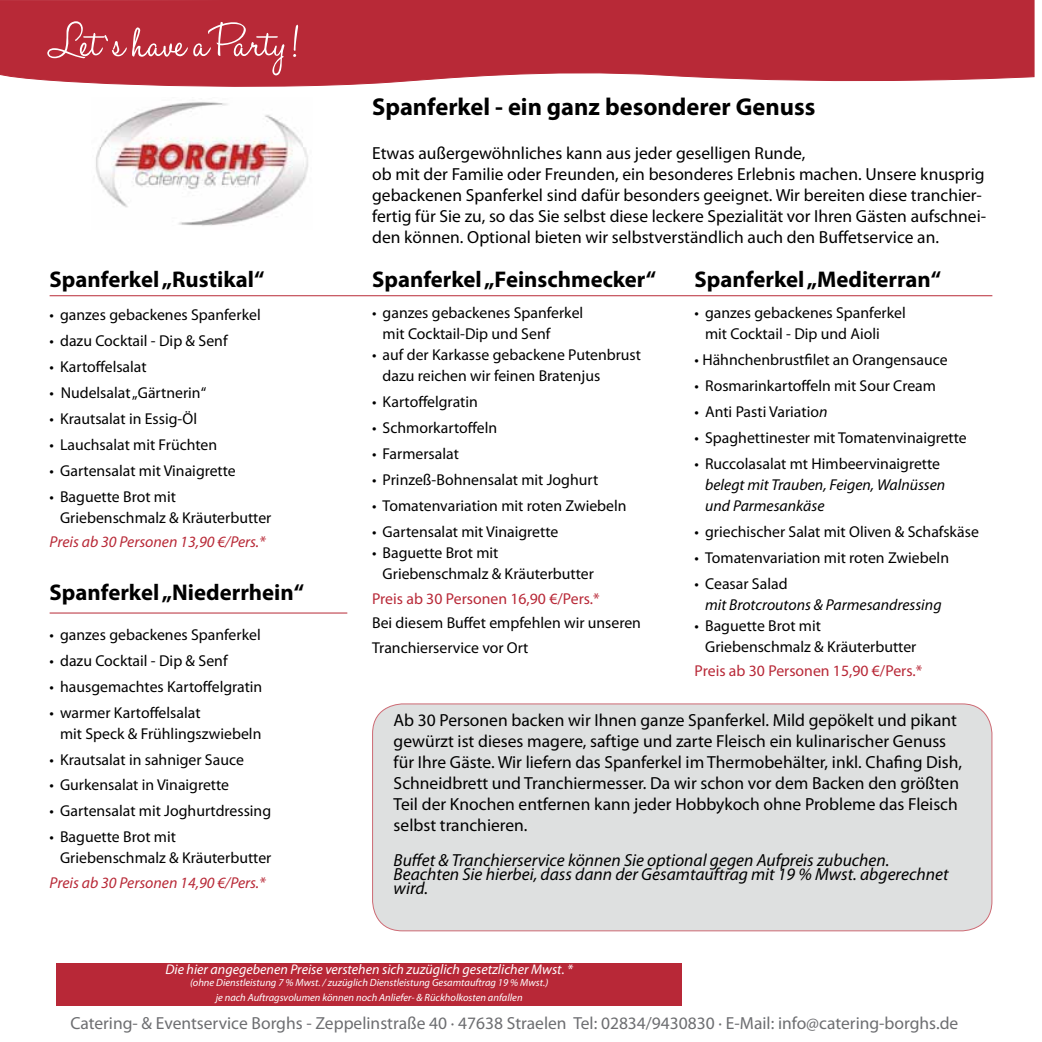
<style>
.page{position:relative;width:1042px;height:1042px;background:#fff}
.page>*{position:absolute;margin:0;border:0;box-sizing:border-box;transform-origin:0 0}
.t1{font:52.5px "Halo Handletter";color:#fff}
.t2{font:700 24.5px "Myriad Pro";color:#000}
.t3{font:700 22.75px "Myriad Pro";color:#000}
.t4{font:17.5px/21px "Myriad Pro";color:#000}
.t5{font:italic 17.5px/14px "Myriad Pro";color:#000}
.t6{font:17.5px "Myriad Pro";color:#6d6e71}
.t7{font:15.75px/21px "Myriad Pro";color:#000}
.t8{font:italic 15.75px/21px "Myriad Pro";color:#000}
.t9{font:italic 15.75px "Myriad Pro";color:#b82937}
.t10{font:15.75px "Myriad Pro";color:#b82837}
.t11{font:italic 14px "Myriad Pro";color:#fff}
.t12{font:italic 10.5px/14.7px "Myriad Pro";color:#fff;text-align:center}
.s1{font-style:italic}
</style>
<div class="page">
<svg style="left:0;top:0;width:1035px;height:87px;background:#bd3946"></svg>
<img style="left:96px;top:102px;width:212px;height:124px">
<hr style="left:50px;top:295px;width:942px;height:1px;background:#b82937">
<div style="left:372px;top:704px;width:620px;height:227px;background:#dee0e0;border-radius:30px"></div>
<div style="left:372px;top:703px;width:620px;height:228px;border:1px solid #b82937;border-radius:30px"></div>
<hr style="left:50px;top:613px;width:297px;height:1px;background:#b82937">
<div style="left:57px;top:963px;width:625px;height:42px;background:#b82837"></div>
<h1 class="t1" style="left:48px;top:14px;width:253px">Let`s have a Party !</h1>
<h3 class="t3" style="left:50px;top:264px;width:216px">Spanferkel „Rustikal“</h3>
<p class="t7" style="left:50px;top:304px;width:213px">• ganzes gebackenes Spanferkel</p>
<p class="t7" style="left:50px;top:330px;width:179px">• dazu Cocktail - Dip &amp; Senf</p>
<p class="t7" style="left:50px;top:356px;width:99px">• Kartoffelsalat</p>
<p class="t7" style="left:50px;top:382px;width:158px">• Nudelsalat „Gärtnerin“</p>
<p class="t7" style="left:50px;top:408px;width:149px">• Krautsalat in Essig-Öl</p>
<p class="t7" style="left:50px;top:434px;width:169px">• Lauchsalat mit Früchten</p>
<p class="t7" style="left:50px;top:460px;width:188px">• Gartensalat mit Vinaigrette</p>
<p class="t7" style="left:60px;top:486px;width:213px;text-indent:-11px">• Baguette Brot mit<br>Griebenschmalz &amp; Kräuterbutter</p>
<p class="t9" style="left:50px;top:532px;width:218px">Preis ab 30 Personen 13,90 €/Pers.*</p>
<h3 class="t3" style="left:50px;top:577px;width:256px">Spanferkel „Niederrhein“</h3>
<p class="t7" style="left:50px;top:623px;width:213px">• ganzes gebackenes Spanferkel</p>
<p class="t7" style="left:50px;top:649px;width:179px">• dazu Cocktail - Dip &amp; Senf</p>
<p class="t7" style="left:50px;top:675px;width:214px">• hausgemachtes Kartoffelgratin</p>
<p class="t7" style="left:60px;top:701px;width:203px;text-indent:-11px">• warmer Kartoffelsalat<br>mit Speck &amp; Frühlingszwiebeln</p>
<p class="t7" style="left:50px;top:748px;width:196px">• Krautsalat in sahniger Sauce</p>
<p class="t7" style="left:50px;top:774px;width:181px">• Gurkensalat in Vinaigrette</p>
<p class="t7" style="left:50px;top:800px;width:223px">• Gartensalat mit Joghurtdressing</p>
<p class="t7" style="left:60px;top:826px;width:213px;text-indent:-11px">• Baguette Brot mit<br>Griebenschmalz &amp; Kräuterbutter</p>
<p class="t9" style="left:50px;top:873px;width:218px">Preis ab 30 Personen 14,90 €/Pers.*</p>
<h2 class="t2" style="left:372px;top:91px;width:445px">Spanferkel - ein ganz besonderer Genuss</h2>
<p class="t4" style="left:372px;top:143px;width:615px">Etwas außergewöhnliches kann aus jeder geselligen Runde,<br>ob mit der Familie oder Freunden, ein besonderes Erlebnis machen. Unsere knusprig gebackenen Spanferkel sind dafür besonders geeignet. Wir bereiten diese tranchier&shy;fertig für Sie zu, so das Sie selbst diese leckere Spezialität vor Ihren Gästen aufschnei&shy;den können. Optional bieten wir selbstverständlich auch den Buffetservice an.</p>
<h3 class="t3" style="left:372px;top:264px;width:286px">Spanferkel „Feinschmecker“</h3>
<p class="t7" style="left:383px;top:302px;width:202px;text-indent:-11px">• ganzes gebackenes Spanferkel mit Cocktail-Dip und Senf</p>
<p class="t7" style="left:383px;top:344px;width:260px;text-indent:-11px">• auf der Karkasse gebackene Putenbrust dazu reichen wir feinen Bratenjus</p>
<p class="t7" style="left:372px;top:391px;width:107px">• Kartoffelgratin</p>
<p class="t7" style="left:372px;top:417px;width:127px">• Schmorkartoffeln</p>
<p class="t7" style="left:372px;top:443px;width:88px">• Farmersalat</p>
<p class="t7" style="left:372px;top:469px;width:228px">• Prinzeß-Bohnensalat mit Joghurt</p>
<p class="t7" style="left:372px;top:495px;width:256px">• Tomatenvariation mit roten Zwiebeln</p>
<p class="t7" style="left:372px;top:521px;width:188px">• Gartensalat mit Vinaigrette</p>
<p class="t7" style="left:383px;top:542px;width:213px;text-indent:-11px">• Baguette Brot mit<br>Griebenschmalz &amp; Kräuterbutter</p>
<p class="t10" style="left:372px;top:588px;width:229px">Preis ab 30 Personen 16,90 €/Pers.*</p>
<p class="t7" style="left:372px;top:610px;width:270px;line-height:24.5px">Bei diesem Buffet empfehlen wir unseren<br>Tranchierservice vor Ort</p>
<h3 class="t3" style="left:694px;top:264px;width:248px">Spanferkel „Mediterran“</h3>
<p class="t7" style="left:705px;top:302px;width:202px;text-indent:-11px">• ganzes gebackenes Spanferkel mit Cocktail - Dip und Aioli</p>
<p class="t7" style="left:694px;top:349px;width:254px">• Hähnchenbrustfilet an Orangensauce</p>
<p class="t7" style="left:694px;top:375px;width:243px">• Rosmarinkartoffeln mit Sour Cream</p>
<p class="t7" style="left:694px;top:401px;width:134px">• Anti Pasti Variatio<span class="s1">n</span></p>
<p class="t7" style="left:694px;top:427px;width:274px">• Spaghettinester mit Tomatenvinaigrette</p>
<p class="t7" style="left:694px;top:453px;width:247px">• Ruccolasalat mt Himbeervinaigrette</p>
<p class="t8" style="left:705px;top:474px;width:242px">belegt mit Trauben, Feigen, Walnüssen und Parmesankäse</p>
<p class="t7" style="left:694px;top:521px;width:286px">• griechischer Salat mit Oliven &amp; Schafskäse</p>
<p class="t7" style="left:694px;top:546px;width:256px">• Tomatenvariation mit roten Zwiebeln</p>
<p class="t7" style="left:694px;top:572px;width:94px">• Ceasar Salad</p>
<p class="t8" style="left:705px;top:593px;width:238px">mit Brotcroutons &amp; Parmesandressing</p>
<p class="t7" style="left:705px;top:614px;width:213px;text-indent:-11px">• Baguette Brot mit<br>Griebenschmalz &amp; Kräuterbutter</p>
<p class="t10" style="left:694px;top:661px;width:229px">Preis ab 30 Personen 15,90 €/Pers.*</p>
<p class="t4" style="left:394px;top:709px;width:570px">Ab 30 Personen backen wir Ihnen ganze Spanferkel. Mild gepökelt und pikant gewürzt ist dieses magere, saftige und zarte Fleisch ein kulinarischer Genuss für Ihre Gäste. Wir liefern das Spanferkel im Thermobehälter, inkl. Chafing Dish, Schneidbrett und Tranchiermesser. Da wir schon vor dem Backen den größten Teil der Knochen entfernen kann jeder Hobbykoch ohne Probleme das Fleisch selbst tranchieren.</p>
<p class="t5" style="left:394px;top:853px;width:556px">Buffet &amp; Tranchierservice können Sie optional gegen Aufpreis zubuchen.<br>Beachten Sie hierbei, dass dann der Gesamtauftrag mit 19 % Mwst. abgerechnet wird.</p>
<p class="t11" style="left:165px;top:960px;width:409px">Die hier angegebenen Preise verstehen sich zuzüglich gesetzlicher Mwst. *</p>
<p class="t12" style="left:190px;top:975px;width:360px">(ohne Dienstleistung 7 % Mwst. / zuzüglich Dienstleistung Gesamtauftrag 19 % Mwst.) je nach Auftragsvolumen können noch Anliefer- &amp; Rückholkosten anfallen</p>
<p class="t6" style="left:70px;top:1013px;width:889px">Catering- &amp; Eventservice Borghs - Zeppelinstraße 40 · 47638 Straelen Tel: 02834/9430830 · E-Mail: info@catering-borghs.de</p>
</div>
